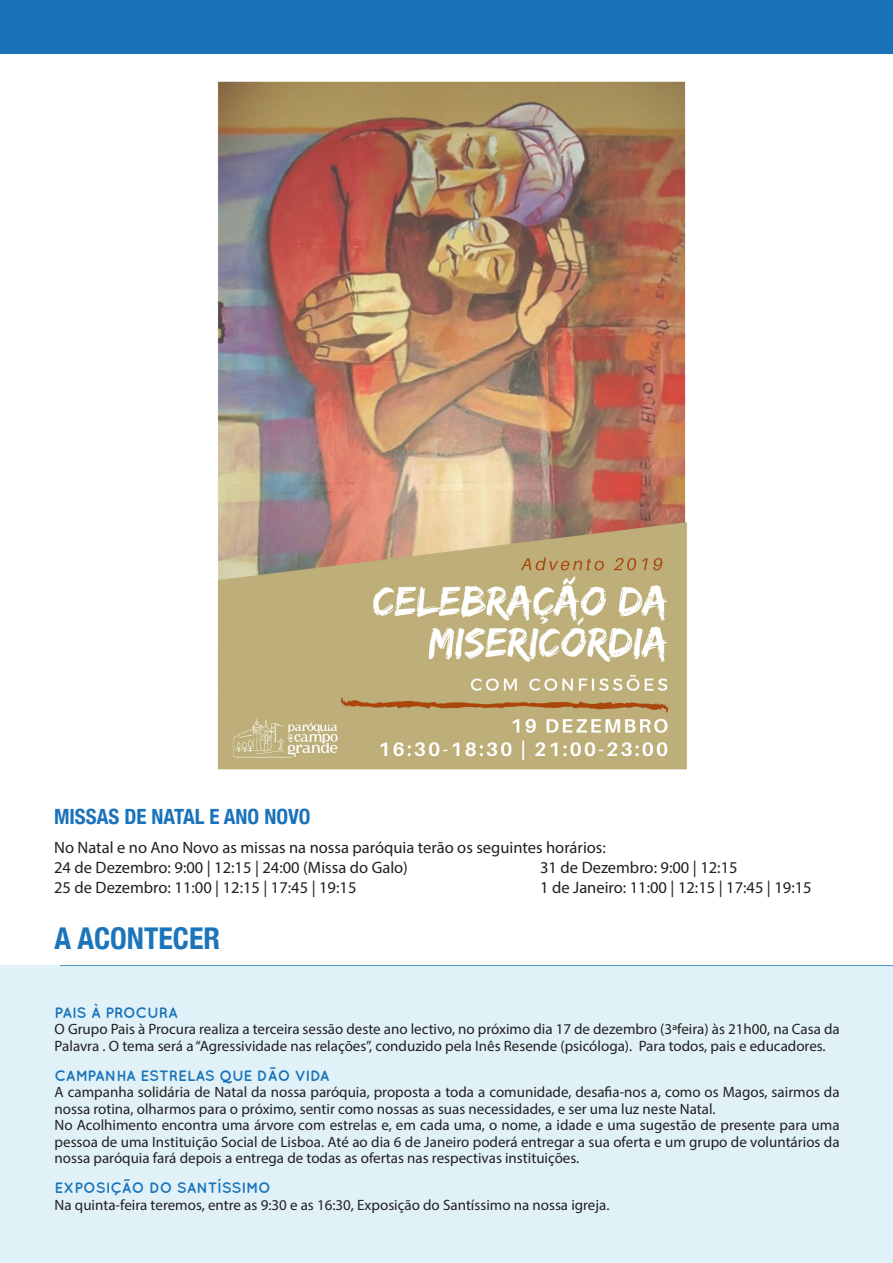
<style>
.page{position:relative;width:893px;height:1263px;background:#fff}
.page>*{position:absolute;margin:0;border:0;box-sizing:border-box;transform-origin:0 0}
.t1{font:700 condensed 30px "Helvetica Neue";color:#1c75ba}
.t2{font:700 condensed 21px "Helvetica Neue";color:#1a73ba}
.t3{font:16.5px "Myriad Pro";color:#231f20}
.t4{font:15px/16.5px "Myriad Pro";color:#231f20}
.t5{font:700 15px "Quicksand";color:#1a73ba}
</style>
<div class="page">
<div style="left:0;top:0;width:893px;height:54px;background:#1a73ba"></div>
<div style="left:1px;top:965px;width:892px;height:298px;background:#e0f2f7"></div>
<hr style="left:60px;top:965px;width:833px;height:1px;background:#4d91c2">
<img style="left:217px;top:81px;width:470px;height:689px">
<p class="t2" style="left:54px;top:799px;width:258px">MISSAS DE NATAL E ANO NOVO</p>
<p class="t3" style="left:54px;top:837px;width:553px">No Natal e no Ano Novo as missas na nossa paróquia terão os seguintes horários:</p>
<p class="t3" style="left:54px;top:857px;width:355px">24 de Dezembro: 9:00 | 12:15 | 24:00 (Missa do Galo)</p>
<p class="t3" style="left:540px;top:857px;width:199px">31 de Dezembro: 9:00 | 12:15</p>
<p class="t3" style="left:54px;top:877px;width:304px">25 de Dezembro: 11:00 | 12:15 | 17:45 | 19:15</p>
<p class="t3" style="left:540px;top:877px;width:273px">1 de Janeiro: 11:00 | 12:15 | 17:45 | 19:15</p>
<h1 class="t1" style="left:55px;top:913px;width:167px">A ACONTECER</h1>
<p class="t5" style="left:55px;top:1003px;width:125px">PAIS À PROCURA</p>
<p class="t4" style="left:55px;top:1021px;width:786px">O Grupo Pais à Procura realiza a terceira sessão deste ano lectivo, no próximo dia 17 de dezembro (3ªfeira) às 21h00, na Casa da<br>Palavra . O tema será a “Agressividade nas relações”, conduzido pela Inês Resende (psicóloga). Para todos, pais e educadores.</p>
<p class="t5" style="left:55px;top:1066px;width:276px">CAMPANHA ESTRELAS QUE DÃO VIDA</p>
<p class="t4" style="left:55px;top:1084px;width:786px">A campanha solidária de Natal da nossa paróquia, proposta a toda a comunidade, desafia-nos a, como os Magos, sairmos da nossa rotina, olharmos para o próximo, sentir como nossas as suas necessidades, e ser uma luz neste Natal.</p>
<p class="t4" style="left:55px;top:1117px;width:786px;text-align:justify">No Acolhimento encontra uma árvore com estrelas e, em cada uma, o nome, a idade e uma sugestão de presente para uma pessoa de uma Instituição Social de Lisboa. Até ao dia 6 de Janeiro poderá entregar a sua oferta e um grupo de voluntários da nossa paróquia fará depois a entrega de todas as ofertas nas respectivas instituições.</p>
<p class="t5" style="left:55px;top:1179px;width:218px">EXPOSIÇÃO DO SANTÍSSIMO</p>
<p class="t4" style="left:55px;top:1196px;width:556px">Na quinta-feira teremos, entre as 9:30 e as 16:30, Exposição do Santíssimo na nossa igreja.</p>
</div>
